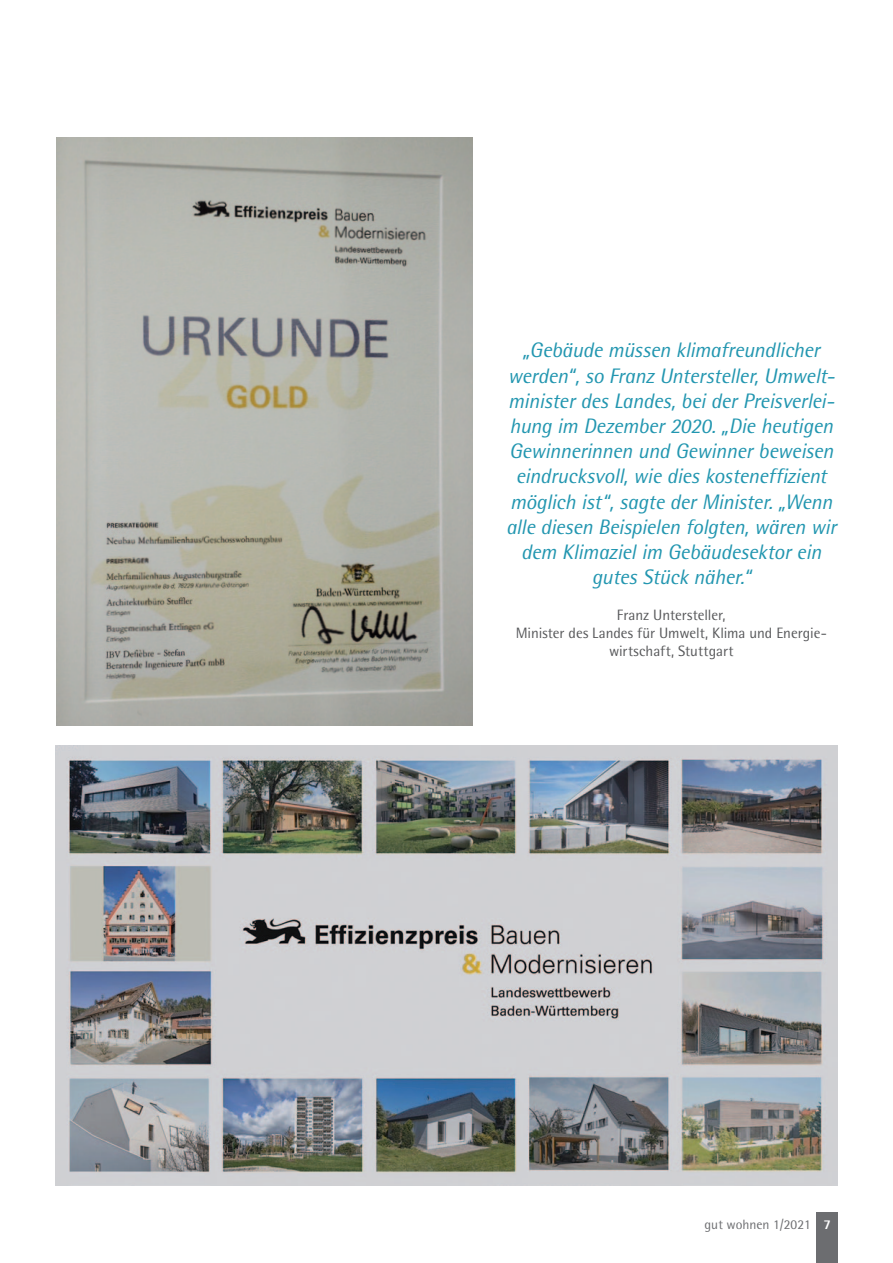
<style>
.page{position:relative;width:893px;height:1263px;background:#fff}
.page>*{position:absolute;margin:0;border:0;box-sizing:border-box;transform-origin:0 0}
.t1{font:italic 21px/25.2px "Rotis Semi Sans";letter-spacing:-.015em;color:#2296b0;text-align:center}
.t2{font:15px/18px "Rotis Semi Sans";color:#57585a;text-align:center}
.t3{font:13.5px "Rotis Semi Sans";color:#6c6d70}
.s1{font-weight:800;color:#fff}
</style>
<div class="page">
<div style="left:816px;top:1212px;width:22px;height:51px;background:#6c6d70"></div>
<img style="left:55px;top:745px;width:783px;height:440px">
<img style="left:56px;top:137px;width:416px;height:589px">
<p class="t1" style="left:506px;top:337px;width:332px">„Gebäude müssen klimafreundlicher werden“, so Franz Untersteller, Umwelt&shy;minister des Landes, bei der Preisverlei&shy;hung im Dezember 2020. „Die heutigen Gewinnerinnen und Gewinner beweisen eindrucksvoll, wie dies kosteneffizient möglich ist“, sagte der Minister. „Wenn alle diesen Beispielen folgten, wären wir dem Klimaziel im Gebäudesektor ein gutes Stück näher.“</p>
<p class="t2" style="left:516px;top:606px;width:313px">Franz U ntersteller,<br>Minister des Landes für U mwelt, Klima und Energie&shy;wirtschaft, Stuttgart</p>
<p class="t3" style="left:704px;top:1216px;width:128px">gut wohnen 1/2021 <span class="s1">7</span></p>
</div>
